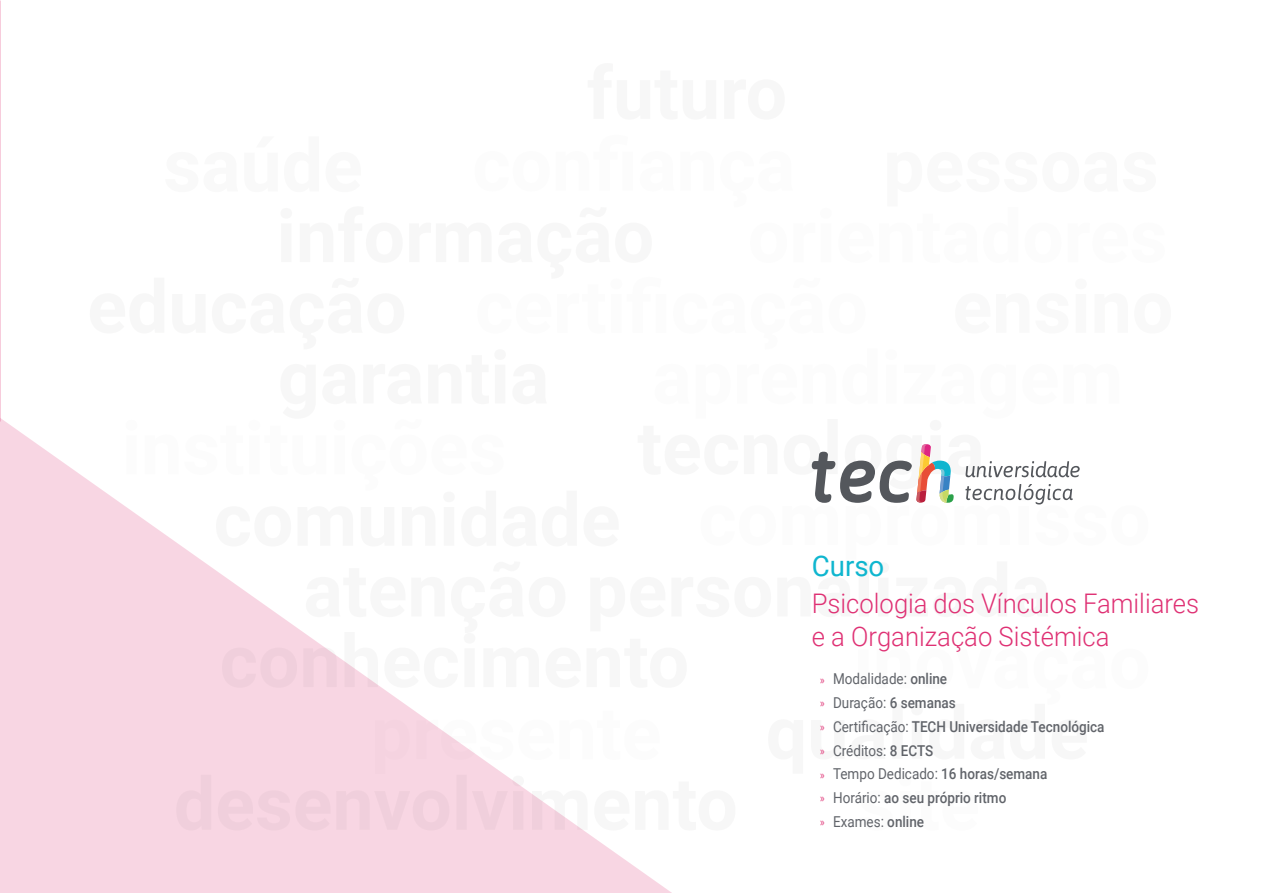
<style>
.page{position:relative;width:1263px;height:893px;background:#fff}
.page>*{position:absolute;margin:0;border:0;box-sizing:border-box;transform-origin:0 0}
.t1{font:28.5px "Roboto";color:#0fb6cf}
.t2{font:300 27px/33px "Roboto";color:#df3174;scale:.95 1}
.t3{font:500 15px/23.7px "Roboto";color:#61646a;scale:.9 1}
.s1{font-family:"Myriad Pro";font-weight:400;font-size:12px;color:#df3174}
.s2{font-weight:400}
</style>
<div class="page">
<svg style="left:0;top:418px;width:672px;height:475px;fill:#f8d6e3"></svg>
<svg style="left:90px;top:418px;width:990px;height:142px"></svg>
<h1 class="t1" style="left:812px;top:546px;width:74px">Curso</h1>
<h2 class="t2" style="left:812px;top:586px;width:409px">Psicologia dos Vínculos Familiares e a Organização Sistémica</h2>
<p class="t3" style="left:820px;top:667px;width:317px"><span class="s1">»</span> <span class="s2">Modalidade:</span> online<br><span class="s1">»</span> <span class="s2">Duração:</span> 6 semanas<br><span class="s1">»</span> <span class="s2">Certificação:</span> TECH Universidade Tecnológica <span class="s1">»</span> <span class="s2">Créditos:</span> 8 ECTS<br><span class="s1">»</span> <span class="s2">Tempo Dedicado:</span> 16 horas/semana<br><span class="s1">»</span> <span class="s2">Horário:</span> ao seu próprio ritmo<br><span class="s1">»</span> <span class="s2">Exames:</span> online</p>
</div>
